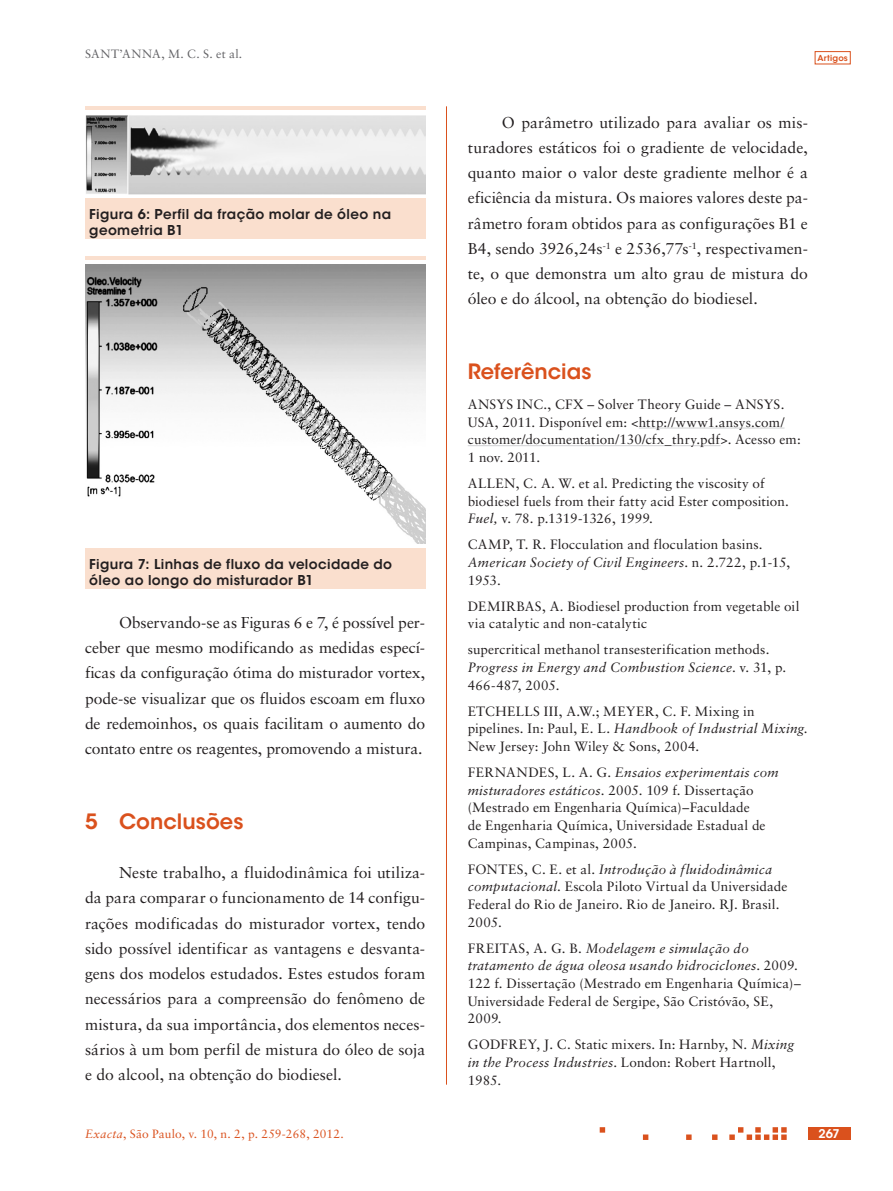
<style>
.page{position:relative;width:893px;height:1191px;background:#fff}
.page>*{position:absolute;margin:0;border:0;box-sizing:border-box;transform-origin:0 0}
.ex_Subtitulo{font:600 21px "ITC Avant Garde Std";color:#da511d}
.ex_Subtitulo_-_refs{font:600 21px "ITC Avant Garde Std";color:#da511d}
.ex_Normal{font:15.75px/25.3px "Sabon LT Std";letter-spacing:-.005em;color:#231f20;text-align:justify}
.ex_Referencias{font:13.5px/17.5px "Sabon LT Std";letter-spacing:.01em;color:#231f20}
.ex_Tabela_-_titulo{font:600 13.5px/16.2px "ITC Avant Garde Std";letter-spacing:.03em;color:#231f20}
.t1{font:12px "Sabon LT Std";color:#da511d}
.t2{font:12px "Sabon LT Std";letter-spacing:.035em;color:#636366}
.t3{font:600 12px "ITC Avant Garde Std";color:#fff}
.t4{font:600 8.25px "ITC Avant Garde Std";letter-spacing:.025em;color:#da511d}
.s1{font-style:italic}
</style>
<div class="page">
<hr style="left:446px;top:106px;width:1px;height:978px;background:#da511d">
<svg style="left:600px;top:1127px;width:187px;height:13px"></svg>
<div style="left:815px;top:51px;width:35px;height:13px;border:1px solid #da511d"></div>
<div style="left:808px;top:1127px;width:42px;height:13px;background:#da511d"></div>
<hr style="left:639px;top:428px;width:145px;height:1px;background:#d1d2d4">
<hr style="left:468px;top:445px;width:252px;height:1px;background:#d1d2d4">
<div style="left:85px;top:106px;width:340px;height:133px;background:#fadfce"></div>
<div style="left:85px;top:111px;width:340px;height:87px;background:linear-gradient(to right,#fff,#fff)"></div>
<img style="left:85px;top:114px;width:340px;height:80px">
<div style="left:85px;top:256px;width:340px;height:333px;background:#fadfce"></div>
<div style="left:85px;top:260px;width:340px;height:288px;background:#fff"></div>
<img style="left:85px;top:265px;width:340px;height:279px">
<p class="t2" style="left:85px;top:46px;width:159px">SANT’ANNA, M. C. S. et al.</p>
<p class="ex_Tabela_-_titulo" style="left:89px;top:205px;width:303px">Figura 6: Perfil da fração molar de óleo na geometria B1</p>
<p class="ex_Tabela_-_titulo" style="left:89px;top:555px;width:304px">Figura 7: Linhas de fluxo da velocidade do óleo ao longo do misturador B1</p>
<p class="ex_Normal" style="left:85px;top:609px;width:342px;text-indent:34px">Observando-se as Figuras 6 e 7, é possível per&shy;ceber que mesmo modificando as medidas especí&shy;ficas da configuração ótima do misturador vortex, pode-se visualizar que os fluidos escoam em fluxo de redemoinhos, os quais facilitam o aumento do contato entre os reagentes, promovendo a mistura.</p>
<p class="ex_Subtitulo" style="left:85px;top:808px;width:160px">5 Conclusões</p>
<p class="ex_Normal" style="left:85px;top:859px;width:342px;text-indent:34px">Neste trabalho, a fluidodinâmica foi utiliza&shy;da para comparar o funcionamento de 14 configu&shy;rações modificadas do misturador vortex, tendo sido possível identificar as vantagens e desvanta&shy;gens dos modelos estudados. Estes estudos foram necessários para a compreensão do fenômeno de mistura, da sua importância, dos elementos neces&shy;sários à um bom perfil de mistura do óleo de soja e do alcool, na obtenção do biodiesel.</p>
<p class="t4" style="left:817px;top:53px;width:32px">Artigos</p>
<p class="ex_Normal" style="left:468px;top:109px;width:342px;text-indent:34px">O parâmetro utilizado para avaliar os mis&shy;turadores estáticos foi o gradiente de velocidade, quanto maior o valor deste gradiente melhor é a eficiência da mistura. Os maiores valores deste pa&shy;râmetro foram obtidos para as configurações B1 e B4, sendo 3926,24s<sup>-1</sup> e 2536,77s<sup>-1</sup>, respectivamen&shy;te, o que demonstra um alto grau de mistura do óleo e do álcool, na obtenção do biodiesel.</p>
<p class="ex_Subtitulo_-_refs" style="left:468px;top:357px;width:125px">Referências</p>
<p class="ex_Referencias" style="left:468px;top:395px;width:335px">ANSYS INC., CFX – Solver Theory Guide – ANSYS.<br>USA, 2011. Disponível em: &lt;http://www1.ansys.com/ customer/documentation/130/cfx_thry.pdf&gt;. Acesso em:<br>1 nov. 2011.</p>
<p class="ex_Referencias" style="left:468px;top:474px;width:323px">ALLEN, C. A. W. et al. Predicting the viscosity of biodiesel fuels from their fatty acid Ester composition.<br><span class="s1">Fuel,</span> v. 78. p.1319-1326, 1999.</p>
<p class="ex_Referencias" style="left:468px;top:535px;width:324px">CAMP, T. R. Flocculation and floculation basins.<br><span class="s1">American Society of Civil Engineers</span>. n. 2.722, p.1-15,<br>1953.</p>
<p class="ex_Referencias" style="left:468px;top:597px;width:333px">DEMIRBAS, A. Biodiesel production from vegetable oil via catalytic and non-catalytic</p>
<p class="ex_Referencias" style="left:468px;top:641px;width:320px">supercritical methanol transesterification methods.<br><span class="s1">Progress in Energy and Combustion Science</span>. v. 31, p.<br>466-487, 2005.</p>
<p class="ex_Referencias" style="left:468px;top:702px;width:341px">ETCHELLS III, A.W.; MEYER, C. F. Mixing in pipelines. In: Paul, E. L. <span class="s1">Handbook of Industrial Mixing</span>.<br>New Jersey: John Wiley &amp; Sons, 2004.</p>
<p class="ex_Referencias" style="left:468px;top:763px;width:313px">FERNANDES, L. A. G. <span class="s1">Ensaios experimentais com misturadores estáticos.</span> 2005. 109 f. Dissertação (Mestrado em Engenharia Química)–Faculdade<br>de Engenharia Química, Universidade Estadual de Campinas, Campinas, 2005.</p>
<p class="ex_Referencias" style="left:468px;top:860px;width:321px">FONTES, C. E. et al. <span class="s1">Introdução à fluidodinâmica computacional</span>. Escola Piloto Virtual da Universidade Federal do Rio de Janeiro. Rio de Janeiro. RJ. Brasil.<br>2005.</p>
<p class="ex_Referencias" style="left:468px;top:939px;width:334px">FREITAS, A. G. B. <span class="s1">Modelagem e simulação do tratamento de água oleosa usando hidrociclones</span>. 2009.<br>122 f. Dissertação (Mestrado em Engenharia Química)– Universidade Federal de Sergipe, São Cristóvão, SE, 2009.</p>
<p class="ex_Referencias" style="left:468px;top:1035px;width:328px">GODFREY, J. C. Static mixers. In: Harnby, N. <span class="s1">Mixing in the Process Industries</span>. London: Robert Hartnoll,<br>1985.</p>
<p class="t1" style="left:85px;top:1126px;width:260px"><span class="s1">Exacta</span>, São Paulo, v. 10, n. 2, p. 259-268, 2012.</p>
<p class="t3" style="left:818px;top:1126px;width:23px">267</p>
</div>
